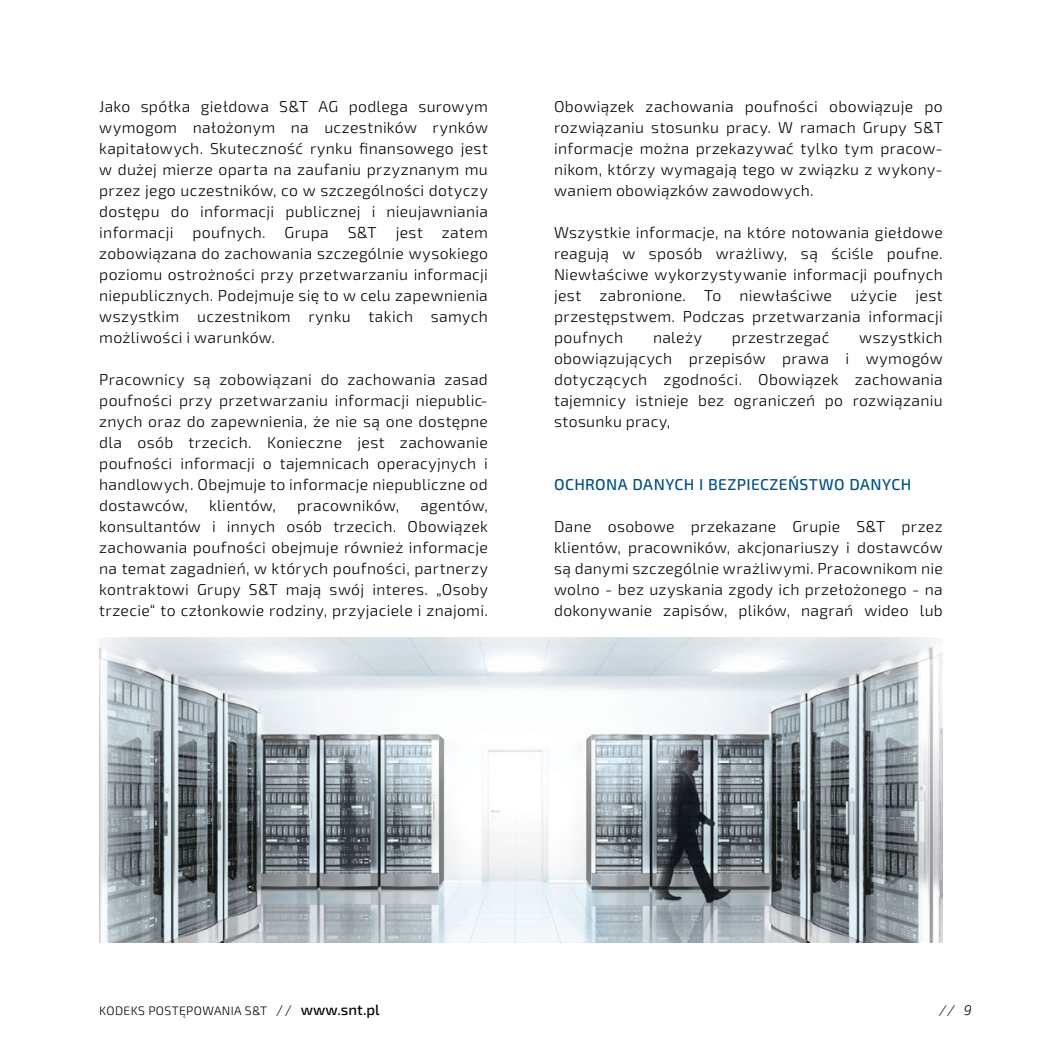
<style>
.page{position:relative;width:1042px;height:1042px;background:#fff}
.page>*{position:absolute;margin:0;border:0;box-sizing:border-box;transform-origin:0 0}
.t1{font:300 15.75px/21px "Sn T";letter-spacing:.02em;color:#000;text-align:justify}
.t2{font:500 15.75px "Sn T";letter-spacing:.02em;color:#005083}
.t3{font:italic 300 14px "Sn T";color:#000}
.t4{font:300 12.25px "Sn T";letter-spacing:.03em;color:#000}
.s1{font-size:14px}
.s2{font-weight:500;font-size:14.88px}
</style>
<div class="page">
<img style="left:99px;top:637px;width:844px;height:306px">
<p class="t1" style="left:99px;top:96px;width:390px">Jako spółka giełdowa S&amp;T AG podlega surowym wymogom nałożonym na uczestników rynków kapitałowych. Skuteczność rynku finansowego jest w dużej mierze oparta na zaufaniu przyznanym mu przez jego uczestników, co w szczególności dotyczy dostępu do informacji publicznej i nieujawniania informacji poufnych. Grupa S&amp;T jest zatem zobowiązana do zachowania szczególnie wysokiego poziomu ostrożności przy przetwarzaniu informacji niepublicznych. Podejmuje się to w celu zapewnienia wszystkim uczestnikom rynku takich samych możliwości i warunków.</p>
<p class="t1" style="left:99px;top:369px;width:390px">Pracownicy są zobowiązani do zachowania zasad poufności przy przetwarzaniu informacji niepublic&shy;znych oraz do zapewnienia, że nie są one dostępne dla osób trzecich. Konieczne jest zachowanie poufności informacji o tajemnicach operacyjnych i handlowych. Obejmuje to informacje niepubliczne od dostawców,</p>
<p class="t1" style="left:99px;top:495px;width:390px;text-indent:321px">agentów, konsultantów i innych osób trzecich. Obowiązek zachowania poufności obejmuje również informacje na temat zagadnień, w których poufności, partnerzy kontraktowi Grupy S&amp;T mają swój interes. „Osoby trzecie“ to członkowie rodziny, przyjaciele i znajomi.</p>
<p class="t1" style="left:209px;top:495px;width:68px">klientów,</p>
<p class="t1" style="left:297px;top:495px;width:104px">pracowników,</p>
<p class="t1" style="left:554px;top:96px;width:390px">Obowiązek zachowania poufności obowiązuje po rozwiązaniu stosunku pracy. W ramach Grupy S&amp;T informacje można przekazywać tylko tym pracow&shy;nikom, którzy wymagają tego w związku z wykony&shy;waniem obowiązków zawodowych.</p>
<p class="t1" style="left:554px;top:222px;width:390px">Wszystkie informacje, na które notowania giełdowe reagują w sposób wrażliwy, są ściśle poufne.<br>Niewłaściwe wykorzystywanie informacji poufnych jest zabronione. To niewłaściwe użycie jest przestępstwem. Podczas przetwarzania informacji poufnych</p>
<p class="t1" style="left:653px;top:327px;width:50px">należy</p>
<p class="t1" style="left:732px;top:327px;width:99px">przestrzegać</p>
<p class="t1" style="left:554px;top:327px;width:390px;text-indent:305px">wszystkich obowiązujących przepisów prawa i wymogów dotyczących zgodności. Obowiązek zachowania tajemnicy istnieje bez ograniczeń po rozwiązaniu stosunku pracy,</p>
<p class="t2" style="left:554px;top:475px;width:359px">OCHRONA DANYCH I BEZPIECZEŃSTWO DANYCH</p>
<p class="t1" style="left:554px;top:516px;width:390px">Dane osobowe przekazane Grupie S&amp;T przez klientów, pracowników, akcjonariuszy i dostawców są danymi szczególnie wrażliwymi. Pracownikom nie wolno - bez uzyskania zgody ich przełożonego - na dokonywanie zapisów, plików, nagrań wideo lub</p>
<p class="t4" style="left:99px;top:1004px;width:282px">KODEKS POSTĘPOWANIA S&amp;T <span class="s1">//</span> <span class="s2">www.snt.pl</span></p>
<p class="t3" style="left:939px;top:1002px;width:34px">// 9</p>
</div>
